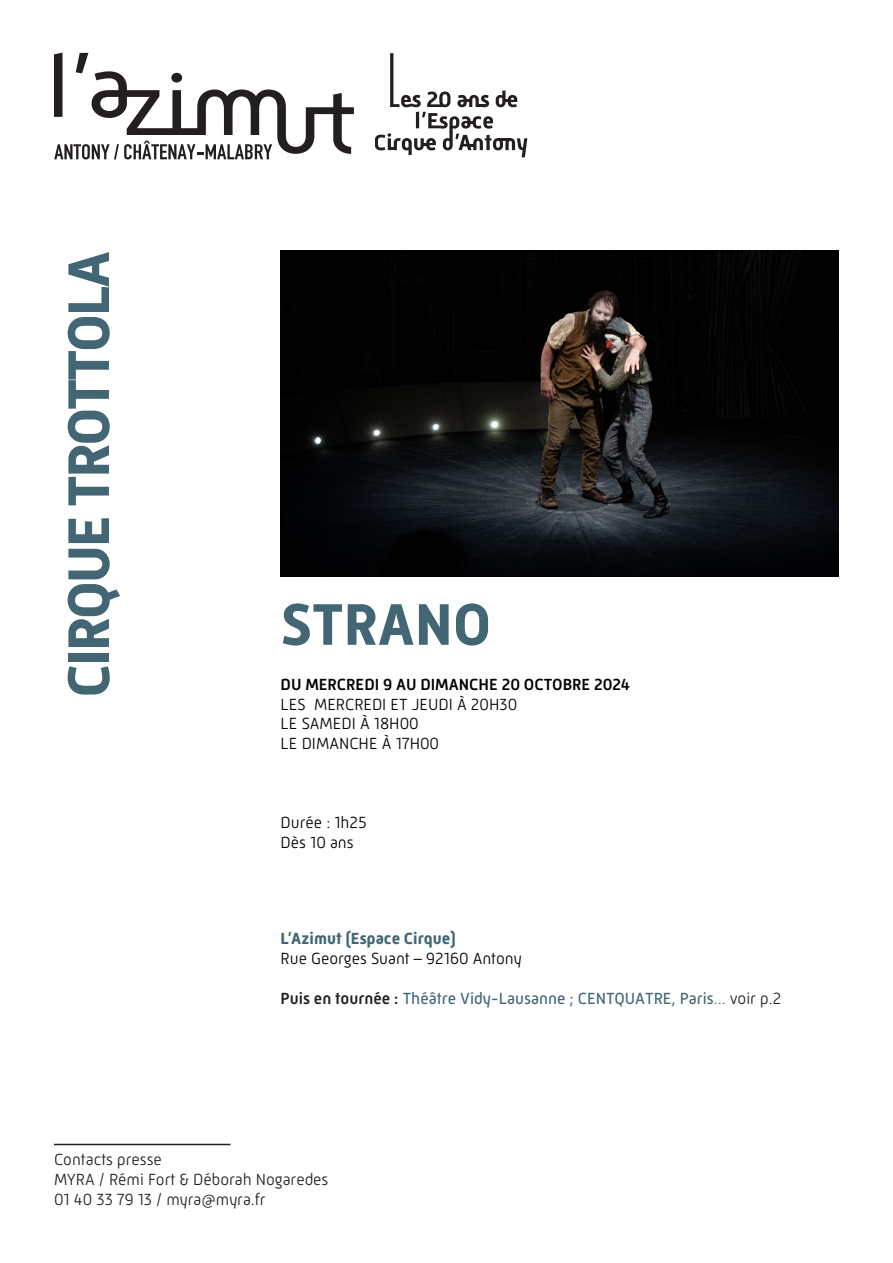
<style>
.page{position:relative;width:893px;height:1263px;background:#fff}
.page>*{position:absolute;margin:0;border:0;box-sizing:border-box;transform-origin:0 0}
.t1{font:700 60px "Mic 32 New";letter-spacing:-.04em;color:#426674}
.t2{font:300 16.5px "Mic 32 New";color:#000}
.t3{font:300 16.5px "Mic 32 New";color:#231f20}
.t4{font:16.5px "Mic 32 New";color:#426674}
.t5{font:500 16.5px "Mic 32 New";color:#000}
.t6{font:700 16.5px "Mic 32 New";color:#426674}
.s1{font-weight:500;color:#231f20}
.s2{font-weight:300}
.s3{font-weight:300;color:#231f20}
</style>
<div class="page">
<img style="left:281px;top:251px;width:558px;height:325px">
<hr style="left:54px;top:1144px;width:176px;height:1px;background:#231f20">
<svg style="left:54px;top:53px;width:300px;height:106px"></svg>
<svg style="left:375px;top:53px;width:152px;height:104px"></svg>
<p class="t1" style="left:54px;top:698px;width:448px;rotate:-90deg">CIRQUE TROTTOLA</p>
<p class="t1" style="left:281px;top:590px;width:212px">STRANO</p>
<p class="t5" style="left:281px;top:675px;width:351px">DU MERCREDI 9 AU DIMANCHE 20 OCTOBRE 2024</p>
<p class="t2" style="left:281px;top:694px;width:238px">LES MERCREDI ET JEUDI À 20H30</p>
<p class="t2" style="left:281px;top:714px;width:140px">LE SAMEDI À 18H00</p>
<p class="t2" style="left:281px;top:734px;width:160px">LE DIMANCHE À 17H00</p>
<p class="t2" style="left:281px;top:813px;width:87px">Durée : 1h25</p>
<p class="t2" style="left:281px;top:833px;width:75px">Dès 10 ans</p>
<p class="t6" style="left:281px;top:929px;width:177px">L’Azimut (Espace Cirque)</p>
<p class="t2" style="left:281px;top:949px;width:243px">Rue Georges Suant – 92160 Antony</p>
<p class="t4" style="left:281px;top:989px;width:502px"><span class="s1">Puis en tournée :</span> Théâtre Vidy-Lausanne ; CENTQUATRE, Paris<span class="s2">...</span> <span class="s3">voir p.2</span></p>
<p class="t3" style="left:54px;top:1150px;width:109px">Contacts presse</p>
<p class="t3" style="left:54px;top:1170px;width:276px">MYRA / Rémi Fort &amp; Déborah Nogaredes</p>
<p class="t3" style="left:54px;top:1189px;width:213px">01 40 33 79 13 / myra@myra.fr</p>
</div>
